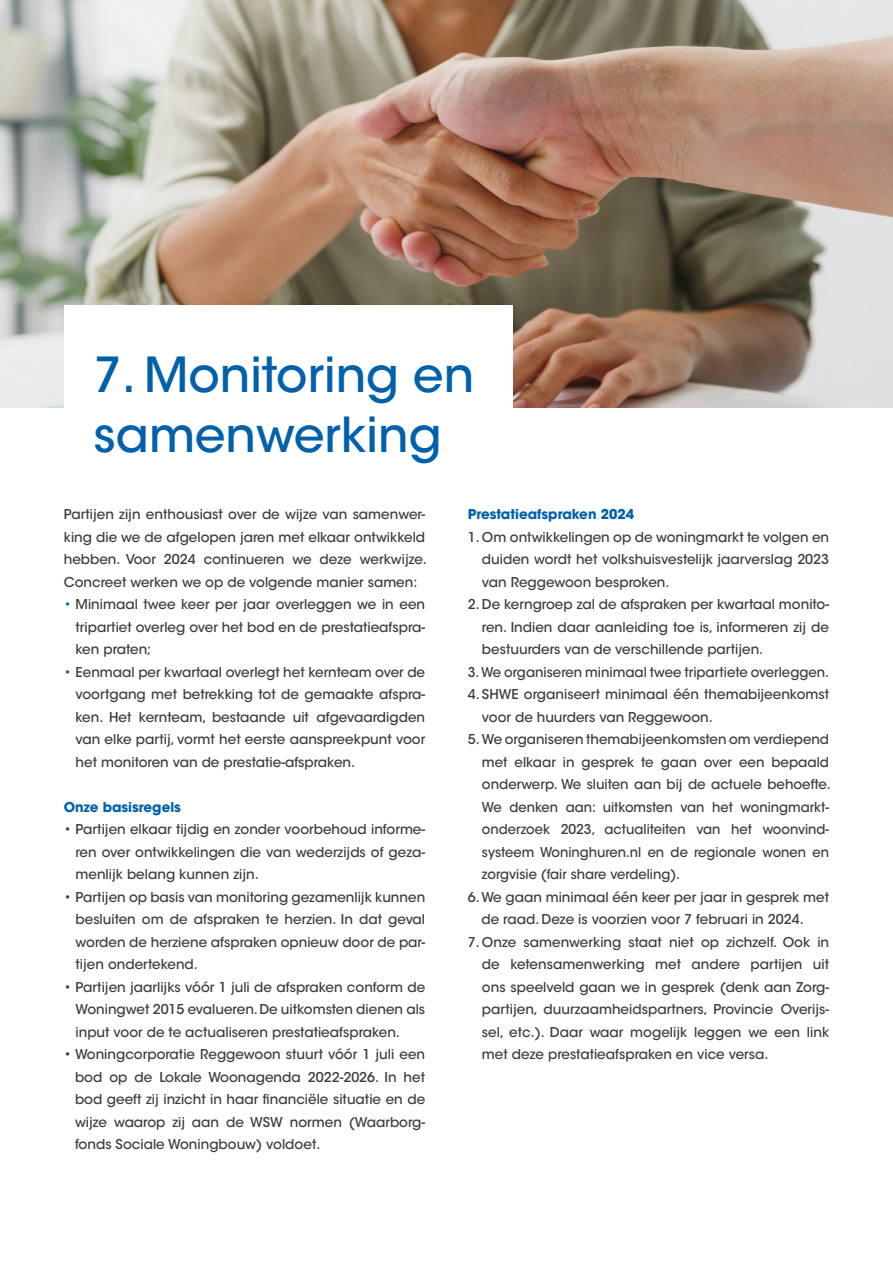
<style>
.page{position:relative;width:893px;height:1263px;background:#fff}
.page>*{position:absolute;margin:0;border:0;box-sizing:border-box;transform-origin:0 0}
.t1{font:500 48px/60px "ITC Avant Garde Std";color:#0060ac}
.t2{font:500 13.5px/22.5px "ITC Avant Garde Std";color:#3c3c3b;text-align:justify}
.t3{font:700 13.5px "ITC Avant Garde Std";color:#0060ac}
.s1{color:#0060ac}
</style>
<div class="page">
<img style="left:0;top:0;width:893px;height:407px">
<div style="left:64px;top:306px;width:448px;height:203px;background:#fff"></div>
<h1 class="t1" style="left:94px;top:344px;width:382px">7. Monitoring en samenwerking</h1>
<p class="t2" style="left:64px;top:503px;width:365px;text-align:left">Partijen zijn enthousiast over de wijze van samenwer&shy;king die we de afgelopen jaren met elkaar ontwikkeld hebben. Voor 2024 continueren we deze werkwijze.<br>Concreet werken we op de volgende manier samen:</p>
<p class="t2" style="left:76px;top:593px;width:351px;text-indent:-12px"><span class="s1">•</span> Minimaal twee keer per jaar overleggen we in een tripartiet overleg over het bod en de prestatieafspra&shy;ken praten;</p>
<p class="t2" style="left:76px;top:660px;width:351px;text-indent:-12px"><span class="s1">•</span> Eenmaal per kwartaal overlegt het kernteam over de voortgang met betrekking tot de gemaakte afspra&shy;ken. Het kernteam, bestaande uit afgevaardigden van elke partij, vormt het eerste aanspreekpunt voor het monitoren van de prestatie-afspraken.</p>
<p class="t3" style="left:64px;top:798px;width:119px">Onze basisregels</p>
<p class="t2" style="left:76px;top:818px;width:351px;text-indent:-12px">• Partijen elkaar tijdig en zonder voorbehoud informe&shy;ren over ontwikkelingen die van wederzijds of geza&shy;menlijk belang kunnen zijn.</p>
<p class="t2" style="left:76px;top:885px;width:351px;text-indent:-12px">• Partijen op basis van monitoring gezamenlijk kunnen besluiten om de afspraken te herzien. In dat geval worden de herziene afspraken opnieuw door de par&shy;tijen ondertekend.</p>
<p class="t2" style="left:76px;top:976px;width:351px;text-indent:-12px">• Partijen jaarlijks vóór 1 juli de afspraken conform de Woningwet 2015 evalueren. De uitkomsten dienen als input voor de te actualiseren prestatieafspraken.</p>
<p class="t2" style="left:75px;top:1043px;width:352px;text-indent:-11px">• Woningcorporatie Reggewoon stuurt vóór 1 juli een bod op de Lokale Woonagenda 2022-2026. In het bod geeft zij inzicht in haar financiële situatie en de wijze waarop zij aan de WSW normen (Waarborg&shy;fonds Sociale Woningbouw) voldoet.</p>
<p class="t3" style="left:468px;top:505px;width:168px">Prestatieafspraken 2024</p>
<p class="t2" style="left:482px;top:526px;width:349px;text-indent:-14px">1. Om ontwikkelingen op de woningmarkt te volgen en duiden wordt het volkshuisvestelijk jaarverslag 2023 van Reggewoon besproken.</p>
<p class="t2" style="left:482px;top:593px;width:349px;text-indent:-14px">2. De kerngroep zal de afspraken per kwartaal monito&shy;ren. Indien daar aanleiding toe is, informeren zij de bestuurders van de verschillende partijen.</p>
<p class="t2" style="left:468px;top:660px;width:363px">3. We organiseren minimaal twee tripartiete overleggen.</p>
<p class="t2" style="left:482px;top:683px;width:349px;text-indent:-14px">4. SHWE organiseert minimaal één themabijeenkomst voor de huurders van Reggewoon.</p>
<p class="t2" style="left:482px;top:728px;width:350px;text-align:left;text-indent:-14px">5. We organiseren themabijeenkomsten om verdiepend met elkaar in gesprek te gaan over een bepaald onderwerp. We sluiten aan bij de actuele behoefte.<br>We denken aan: uitkomsten van het woningmarkt&shy;onderzoek 2023, actualiteiten van het woonvind&shy;systeem Woninghuren.nl en de regionale wonen en zorgvisie (fair share verdeling).</p>
<p class="t2" style="left:481px;top:885px;width:349px;text-indent:-14px">6. We gaan minimaal één keer per jaar in gesprek met de raad. Deze is voorzien voor 7 februari in 2024.</p>
<p class="t2" style="left:482px;top:930px;width:349px;text-indent:-14px">7. Onze samenwerking staat niet op zichzelf. Ook in de ketensamenwerking met andere partijen uit ons speelveld gaan we in gesprek (denk aan Zorg&shy;partijen, duurzaamheidspartners, Provincie Overijs&shy;sel, etc.). Daar waar mogelijk leggen we een link met deze prestatieafspraken en vice versa.</p>
</div>
